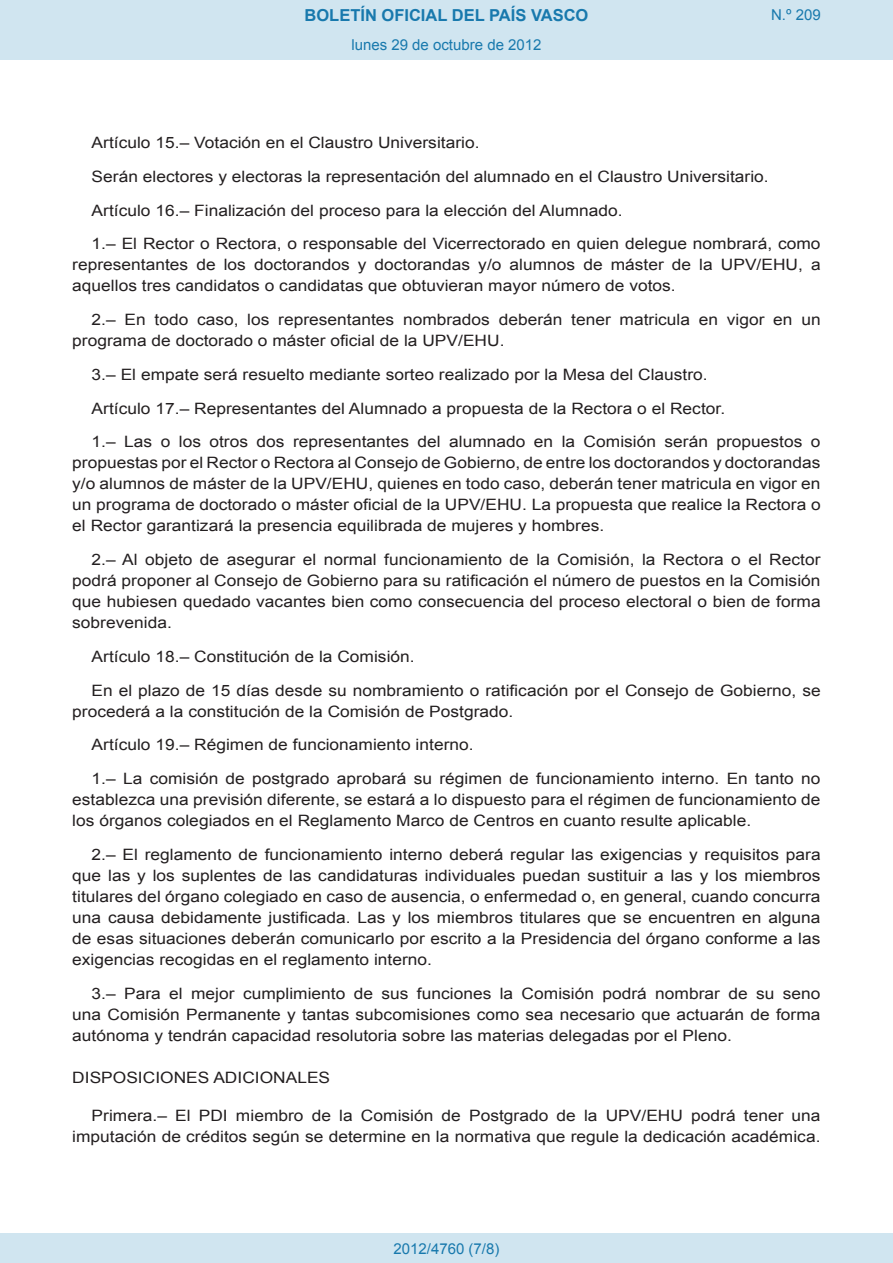
<style>
.page{position:relative;width:893px;height:1263px;background:#fff}
.page>*{position:absolute;margin:0;border:0;box-sizing:border-box;transform-origin:0 0}
.t1{font:700 16.5px "Arial";color:#1879ad}
.BOPVDetalle{font:15.6px/21px "Arial";color:#231f20;text-align:justify;scale:1.11 1}
.BOPVDisposicionTitul{font:15.6px "Arial";color:#231f20;scale:1.11 1}
.Paginacion_Centro{font:15px "Arial";color:#1879ad}
</style>
<div class="page">
<div style="left:0;top:0;width:893px;height:60px;background:#d0e5f0"></div>
<div style="left:0;top:1233px;width:893px;height:30px;background:#d0e5f0"></div>
<p class="t1" style="left:305px;top:4px;width:285px">BOLETÍN OFICIAL DEL PAÍS VASCO</p>
<p class="Paginacion_Centro" style="left:351px;top:35px;width:192px">lunes 29 de octubre de 2012</p>
<p class="Paginacion_Centro" style="left:771px;top:5px;width:51px">N.º 209</p>
<p class="BOPVDetalle" style="left:92px;top:132px;width:351px">Artículo 15.– Votación en el Claustro Universitario.</p>
<p class="BOPVDetalle" style="left:92px;top:166px;width:611px">Serán electores y electoras la representación del alumnado en el Claustro Universitario.</p>
<p class="BOPVDetalle" style="left:92px;top:200px;width:480px">Artículo 16.– Finalización del proceso para la elección del Alumnado.</p>
<p class="BOPVDetalle" style="left:72px;top:234px;width:676px;text-indent:19px">1.– El Rector o Rectora, o responsable del Vicerrectorado en quien delegue nombrará, como representantes de los doctorandos y doctorandas y/o alumnos de máster de la UPV/EHU, a aquellos tres candidatos o candidatas que obtuvieran mayor número de votos.</p>
<p class="BOPVDetalle" style="left:72px;top:309px;width:676px;text-indent:19px">2.– En todo caso, los representantes nombrados deberán tener matricula en vigor en un programa de doctorado o máster oficial de la UPV/EHU.</p>
<p class="BOPVDetalle" style="left:92px;top:364px;width:557px">3.– El empate será resuelto mediante sorteo realizado por la Mesa del Claustro.</p>
<p class="BOPVDetalle" style="left:92px;top:398px;width:572px">Artículo 17.– Representantes del Alumnado a propuesta de la Rectora o el Rector.</p>
<p class="BOPVDetalle" style="left:72px;top:432px;width:676px;text-indent:19px">1.– Las o los otros dos representantes del alumnado en la Comisión serán propuestos o propuestas por el Rector o Rectora al Consejo de Gobierno, de entre los doctorandos y doctorandas y/o alumnos de máster de la UPV/EHU, quienes en todo caso, deberán tener matricula en vigor en un programa de doctorado o máster oficial de la UPV/EHU. La propuesta que realice la Rectora o el Rector garantizará la presencia equilibrada de mujeres y hombres.</p>
<p class="BOPVDetalle" style="left:72px;top:549px;width:676px;text-indent:19px">2.– Al objeto de asegurar el normal funcionamiento de la Comisión, la Rectora o el Rector podrá proponer al Consejo de Gobierno para su ratificación el número de puestos en la Comisión que hubiesen quedado vacantes bien como consecuencia del proceso electoral o bien de forma sobrevenida.</p>
<p class="BOPVDetalle" style="left:92px;top:646px;width:293px">Artículo 18.– Constitución de la Comisión.</p>
<p class="BOPVDetalle" style="left:72px;top:680px;width:676px;text-indent:19px">En el plazo de 15 días desde su nombramiento o ratificación por el Consejo de Gobierno, se procederá a la constitución de la Comisión de Postgrado.</p>
<p class="BOPVDetalle" style="left:92px;top:735px;width:346px">Artículo 19.– Régimen de funcionamiento interno.</p>
<p class="BOPVDetalle" style="left:72px;top:768px;width:676px;text-indent:19px">1.– La comisión de postgrado aprobará su régimen de funcionamiento interno. En tanto no establezca una previsión diferente, se estará a lo dispuesto para el régimen de funcionamiento de los órganos colegiados en el Reglamento Marco de Centros en cuanto resulte aplicable.</p>
<p class="BOPVDetalle" style="left:72px;top:844px;width:676px;text-indent:19px">2.– El reglamento de funcionamiento interno deberá regular las exigencias y requisitos para que las y los suplentes de las candidaturas individuales puedan sustituir a las y los miembros titulares del órgano colegiado en caso de ausencia, o enfermedad o, en general, cuando concurra una causa debidamente justificada. Las y los miembros titulares que se encuentren en alguna de esas situaciones deberán comunicarlo por escrito a la Presidencia del órgano conforme a las exigencias recogidas en el reglamento interno.</p>
<p class="BOPVDetalle" style="left:72px;top:983px;width:675px;text-indent:19px">3.– Para el mejor cumplimiento de sus funciones la Comisión podrá nombrar de su seno una Comisión Permanente y tantas subcomisiones como sea necesario que actuarán de forma autónoma y tendrán capacidad resolutoria sobre las materias delegadas por el Pleno.</p>
<p class="BOPVDisposicionTitul" style="left:72px;top:1067px;width:234px">DISPOSICIONES ADICIONALES</p>
<p class="BOPVDetalle" style="left:72px;top:1105px;width:676px;text-align:right">Primera.– El PDI miembro de la Comisión de Postgrado de la UPV/EHU podrá tener una imputación de créditos según se determine en la normativa que regule la dedicación académica.</p>
<p class="Paginacion_Centro" style="left:393px;top:1238px;width:107px">2012/4760 (7/8)</p>
</div>
